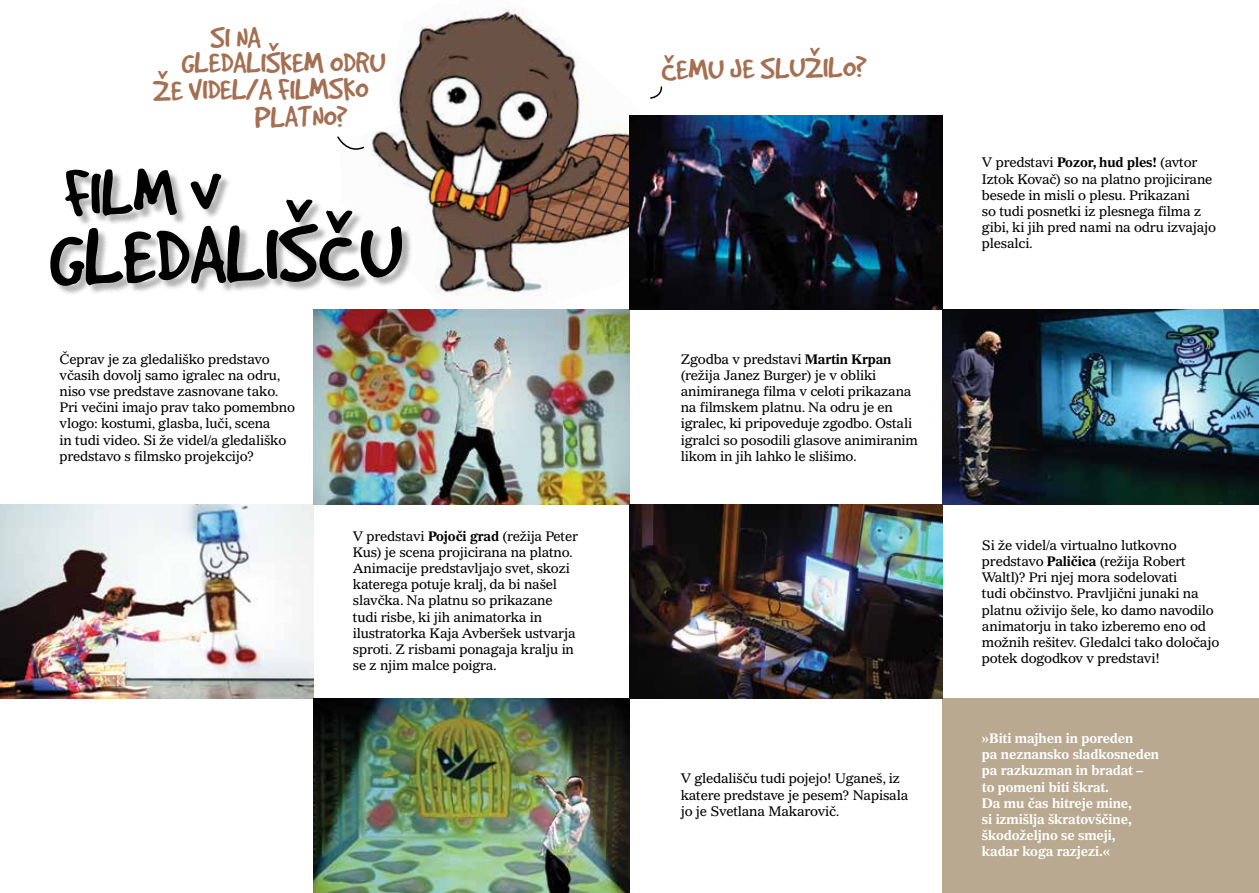
<style>
.page{position:relative;width:1259px;height:893px;background:#fff}
.page>*{position:absolute;margin:0;border:0;box-sizing:border-box;transform-origin:0 0}
.t1{font:90px "Good Dog OT";color:#000}
.t2{font:73.05px "Good Dog OT";color:#000}
.t3{font:33px "Good Dog OT";color:#a57052}
.t4{font:13.5px/16.2px "Gazette OT";letter-spacing:-.02em;color:#000}
.t5{font:700 13.5px/16.2px "Gazette OT";letter-spacing:-.02em;color:#fff}
.s1{font-weight:700}
</style>
<div class="page">
<img style="left:340px;top:7px;width:290px;height:313px">
<div style="left:52px;top:201px;width:361px;height:95px;background:#000;opacity:.3"></div>
<div style="left:67px;top:170px;width:164px;height:57px;background:#000;opacity:.3"></div>
<svg style="left:337px;top:136px;width:28px;height:18px"></svg>
<svg style="left:650px;top:86px;width:13px;height:13px"></svg>
<img style="left:942px;top:310px;width:317px;height:194px">
<div style="left:942px;top:699px;width:317px;height:194px;background:#b8a990"></div>
<img style="left:0;top:504px;width:313px;height:195px">
<img style="left:313px;top:310px;width:316px;height:194px">
<img style="left:629px;top:115px;width:313px;height:195px">
<img style="left:313px;top:699px;width:317px;height:194px">
<img style="left:629px;top:504px;width:313px;height:195px">
<svg style="left:355px;top:80px;width:15px;height:18px"></svg>
<h3 class="t3" style="left:210px;top:18px;width:39px">Sina</h3>
<h3 class="t3" style="left:182px;top:43px;width:14px">gledališkem</h3>
<h3 class="t3" style="left:330px;top:43px;width:15px">odru</h3>
<h3 class="t3" style="left:153px;top:71px;width:143px;rotate:-1deg">ževidel /afilmsk</h3>
<h3 class="t3" style="left:254px;top:98px;width:94px;rotate:-1deg">pla tno?</h3>
<h2 class="t2" style="left:63px;top:150px;width:159px;rotate:-1deg">FILM v</h2>
<h1 class="t1" style="left:48px;top:204px;width:355px;rotate:-1deg">GLEDALIŠČU</h1>
<p class="t4" style="left:60px;top:350px;width:237px">Čeprav je za gledališko predstavo včasih dovolj samo igralec na odru, niso vse predstave zasnovane tako.<br>Pri večini imajo prav tako pomembno vlogo: kostumi, glasba, luči, scena<br>in tudi video. Si že videl/a gledališko predstavo s filmsko projekcijo?</p>
<p class="t4" style="left:353px;top:527px;width:227px">V predstavi <span class="s1">Pojoči grad</span> (režija Peter Kus) je scena projicirana na platno.<br>Animacije predstavljajo svet, skozi katerega potuje kralj, da bi našel slavčka. Na platnu so prikazane tudi risbe, ki jih animatorka in ilustratorka Kaja Avberšek ustvarja sproti. Z risbami ponagaja kralju in se z njim malce poigra.</p>
<h3 class="t3" style="left:661px;top:50px;width:213px;rotate:-1deg">Čemu jeslu žilo?«</h3>
<p class="t4" style="left:681px;top:350px;width:239px">Zgodba v predstavi <span class="s1">Martin Krpan </span>(režija Janez Burger) je v obliki animiranega filma v celoti prikazana na filmskem platnu. Na odru je en igralec, ki pripoveduje zgodbo. Ostali igralci so posodili glasove animiranim likom in jih lahko le slišimo.</p>
<p class="t4" style="left:681px;top:770px;width:229px">V gledališču tudi pojejo! Uganeš, iz katere predstave je pesem? Napisala jo je Svetlana Makarovič.</p>
<p class="t4" style="left:982px;top:154px;width:236px">V predstavi <span class="s1">Pozor, hud ples!</span> (avtor<br>Iztok Kovač) so na platno projicirane besede in misli o plesu. Prikazani<br>so tudi posnetki iz plesnega filma z gibi, ki jih pred nami na odru izvajajo plesalci.</p>
<p class="t4" style="left:982px;top:537px;width:239px">Si že videl/a virtualno lutkovno predstavo <span class="s1">Paličica</span> (režija Robert Waltl)? Pri njej mora sodelovati<br>tudi občinstvo. Pravljični junaki na platnu oživijo šele, ko damo navodilo animatorju in tako izberemo eno od možnih rešitev. Gledalci tako določajo potek dogodkov v predstavi!</p>
<p class="t5" style="left:982px;top:730px;width:179px">»Biti majhen in poreden<br>pa neznansko sladkosneden pa razkuzman in bradat –<br>to pomeni biti škrat.<br>Da mu čas hitreje mine,<br>si izmišlja škratovščine, škodoželjno se smeji,<br>kadar koga razjezi.«</p>
</div>
